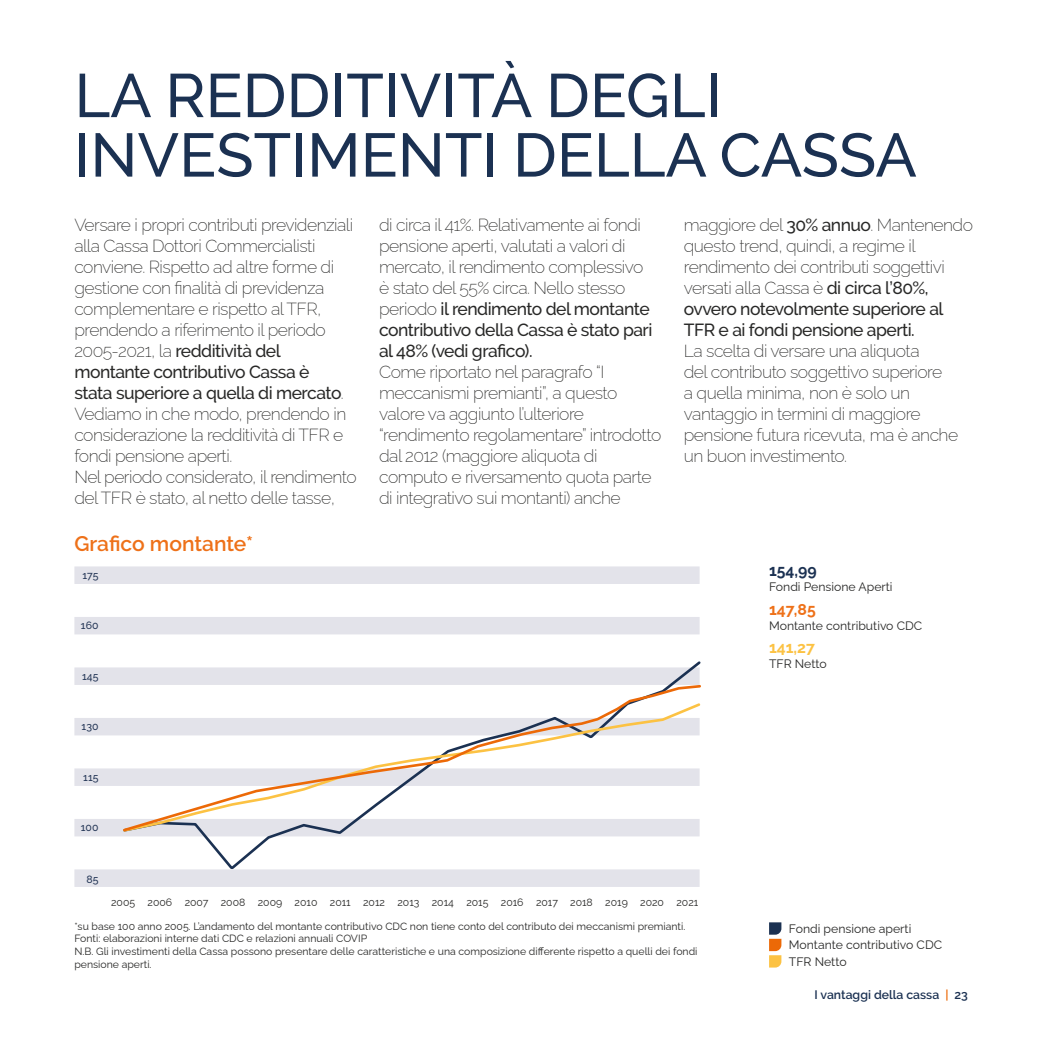
<style>
.page{position:relative;width:1042px;height:1042px;background:#fff}
.page>*{position:absolute;margin:0;border:0;box-sizing:border-box;transform-origin:0 0}
.t1{font:500 61.25px/59.5px "Raleway";color:#1b3152}
.t2{font:600 21px "Raleway";letter-spacing:-.005em;color:#ee7119}
.t3{font:200 17.5px/21px "Raleway";letter-spacing:-.03em;color:#282827}
.t4{font:700 15.75px "Raleway";color:#1b3152}
.t5{font:700 15.75px "Raleway";color:#ee7119}
.t6{font:700 15.75px "Raleway";color:#fcc243}
.t7{font:12.25px/16.4px "Raleway";color:#282827}
.t8{font:600 12.25px "Raleway";color:#1b3152}
.t9{font:10.5px/12.6px "Raleway";color:#282827}
.t10{font:500 10.5px "Raleway";color:#253757}
.s1{font-weight:500}
.s2{color:#ec6907}
</style>
<div class="page">
<svg style="left:769px;top:922px;width:12px;height:45px"></svg>
<div style="left:74px;top:718px;width:625px;height:17px;background:#e3e3ea"></div>
<div style="left:74px;top:819px;width:625px;height:17px;background:#e3e3ea"></div>
<div style="left:74px;top:617px;width:625px;height:17px;background:#e3e3ea"></div>
<div style="left:74px;top:869px;width:625px;height:18px;background:#e3e3ea"></div>
<div style="left:74px;top:667px;width:625px;height:18px;background:#e3e3ea"></div>
<div style="left:74px;top:768px;width:625px;height:18px;background:#e3e3ea"></div>
<div style="left:74px;top:566px;width:625px;height:18px;background:#e3e3ea"></div>
<svg style="left:121px;top:661px;width:580px;height:210px"></svg>
<svg style="left:121px;top:683px;width:580px;height:150px"></svg>
<h1 class="t1" style="left:74px;top:66px;width:844px">LA REDDITIVITÀ DEGLI<br>INVESTIMENTI DELLA CASSA</h1>
<p class="t3" style="left:74px;top:212px;width:284px">Versare i propri contributi previdenziali alla Cassa Dottori Commercialisti conviene. Rispetto ad altre forme di gestione con finalità di previdenza complementare e rispetto al TFR, prendendo a riferimento il periodo 2005-2021, la <span class="s1">redditività del montante contributivo Cassa è<br>stata superiore a quella di mercato</span>.<br>Vediamo in che modo, prendendo in considerazione la redditività di TFR e fondi pensione aperti.<br>Nel periodo considerato, il rendimento del TFR è stato, al netto delle tasse,</p>
<p class="t3" style="left:379px;top:212px;width:275px">di circa il 41%. Relativamente ai fondi pensione aperti, valutati a valori di mercato, il rendimento complessivo è stato del 55% circa. Nello stesso periodo <span class="s1">il rendimento del montante contributivo della Cassa è stato pari al 48% (vedi grafico).</span></p>
<p class="t3" style="left:379px;top:359px;width:284px">Come riportato nel paragrafo “I meccanismi premianti”, a questo valore va aggiunto l’ulteriore “rendimento regolamentare” introdotto dal 2012 (maggiore aliquota di computo e riversamento quota parte di integrativo sui montanti) anche</p>
<p class="t2" style="left:74px;top:531px;width:180px">Grafico montante*</p>
<p class="t10" style="left:83px;top:569px;width:17px">175</p>
<p class="t10" style="left:81px;top:619px;width:19px">160</p>
<p class="t10" style="left:82px;top:670px;width:18px">145</p>
<p class="t10" style="left:82px;top:720px;width:18px">130</p>
<p class="t10" style="left:83px;top:771px;width:17px">115</p>
<p class="t10" style="left:81px;top:821px;width:19px">100</p>
<p class="t10" style="left:86px;top:873px;width:14px">85</p>
<p class="t3" style="left:684px;top:212px;width:291px">maggiore del <span class="s1">30% annuo</span>. Mantenendo questo trend, quindi, a regime il rendimento dei contributi soggettivi versati alla Cassa è <span class="s1">di circa l’80%, ovvero notevolmente superiore al TFR e ai fondi pensione aperti.</span></p>
<p class="t3" style="left:684px;top:338px;width:276px">La scelta di versare una aliquota<br>del contributo soggettivo superiore<br>a quella minima, non è solo un vantaggio in termini di maggiore pensione futura ricevuta, ma è anche un buon investimento.</p>
<p class="t4" style="left:769px;top:558px;width:49px">154,99</p>
<p class="t7" style="left:769px;top:577px;width:125px">Fondi Pensione Aperti</p>
<p class="t5" style="left:769px;top:597px;width:48px">147,85</p>
<p class="t7" style="left:769px;top:616px;width:155px">Montante contributivo CDC</p>
<p class="t6" style="left:769px;top:635px;width:47px">141,27</p>
<p class="t7" style="left:769px;top:654px;width:59px">TFR Netto</p>
<p class="t9" style="left:111px;top:894px;width:26px">2005</p>
<p class="t9" style="left:148px;top:894px;width:552px">2006 2007 2008 2009 2010 2011 2012 2013 2014 2015 2016 2017 2018 2019 2020 2021</p>
<p class="t9" style="left:74px;top:918px;width:624px">*su base 100 anno 2005. L’andamento del montante contributivo CDC non tiene conto del contributo dei meccanismi premianti.<br>Fonti: elaborazioni interne dati CDC e relazioni annuali COVIP<br>N.B. Gli investimenti della Cassa possono presentare delle caratteristiche e una composizione differente rispetto a quelli dei fondi pensione aperti.</p>
<p class="t7" style="left:789px;top:919px;width:124px">Fondi pensione aperti</p>
<p class="t7" style="left:789px;top:935px;width:155px">Montante contributivo CDC<br>TFR Netto</p>
<p class="t8" style="left:814px;top:987px;width:155px">I vantaggi della cassa <span class="s2">|</span> 23</p>
</div>
